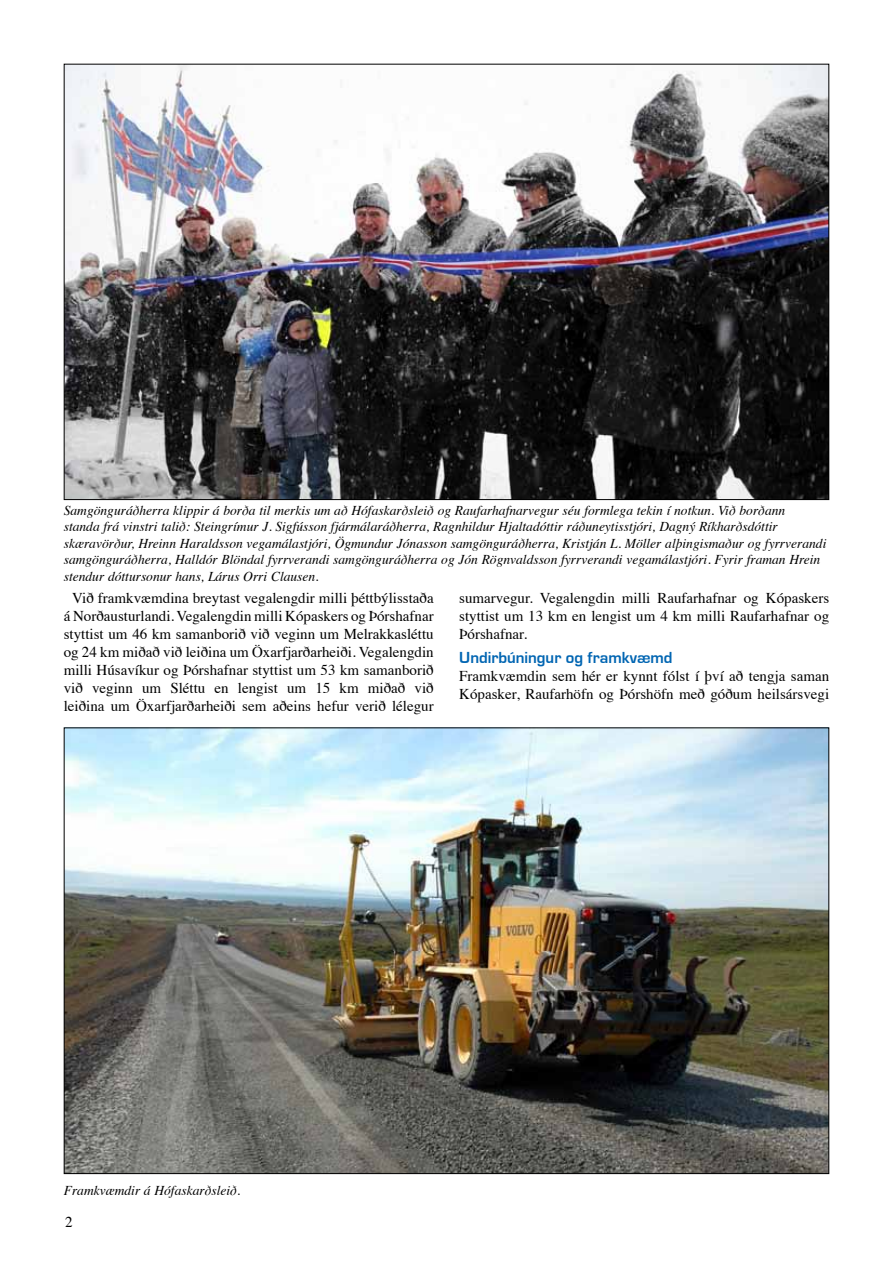
<style>
.page{position:relative;width:893px;height:1263px;background:#fff}
.page>*{position:absolute;margin:0;border:0;box-sizing:border-box;transform-origin:0 0}
.t1{font:700 16.5px "Eurostile";color:#0065b2}
.t2{font:15px/18px "Times";color:#000;text-align:center}
.t3{font:italic 13.5px/16.5px "Times";color:#000}
</style>
<div class="page">
<img style="left:66px;top:66px;width:761px;height:432px">
<img style="left:66px;top:729px;width:761px;height:443px">
<p class="t3" style="left:64px;top:501px;width:764px">Samgönguráðherra klippir á borða til merkis um að Hófaskarðsleið og Raufarhafnarvegur séu formlega tekin í notkun. Við borðann<br>standa frá vinstri talið: Steingrímur J. Sigfússon fjármálaráðherra, Ragnhildur Hjaltadóttir ráðuneytisstjóri, Dagný Ríkharðsdóttir skæravörður, Hreinn Haraldsson vegamálastjóri, Ögmundur Jónasson samgönguráðherra, Kristján L. Möller alþingismaður og fyrrverandi samgönguráðherra, Halldór Blöndal fyrrverandi samgönguráðherra og Jón Rögnvaldsson fyrrverandi vegamálastjóri. Fyrir framan Hrein stendur dóttursonur hans, Lárus Orri Clausen.</p>
<p class="t2" style="left:64px;top:587px;width:371px">Við framkvæmdina breytast vegalengdir milli þéttbýlisstaða á Norðausturlandi. Vegalengdin milli Kópaskers og Þórshafnar styttist um 46 km samanborið við veginn um Melrakkasléttu og 24 km miðað við leiðina um Öxarfjarðarheiði. Vegalengdin milli Húsavíkur og Þórshafnar styttist um 53 km samanborið við veginn um Sléttu en lengist um 15 km miðað við leiðina um Öxarfjarðarheiði sem aðeins hefur verið lélegur</p>
<p class="t2" style="left:459px;top:587px;width:371px;text-align:justify">sumarvegur. Vegalengdin milli Raufarhafnar og Kópaskers styttist um 13 km en lengist um 4 km milli Raufarhafnar og Þórshafnar.</p>
<p class="t1" style="left:459px;top:648px;width:215px">Undirbúningur og framkvæmd</p>
<p class="t2" style="left:459px;top:665px;width:371px;text-align:left">Framkvæmdin sem hér er kynnt fólst í því að tengja saman<br>Kópasker, Raufarhöfn og Þórshöfn með góðum heilsársvegi</p>
<p class="t3" style="left:64px;top:1182px;width:178px">Framkvæmdir á Hófaskarðsleið.</p>
<p class="t2" style="left:65px;top:1211px;width:9px">2</p>
</div>
